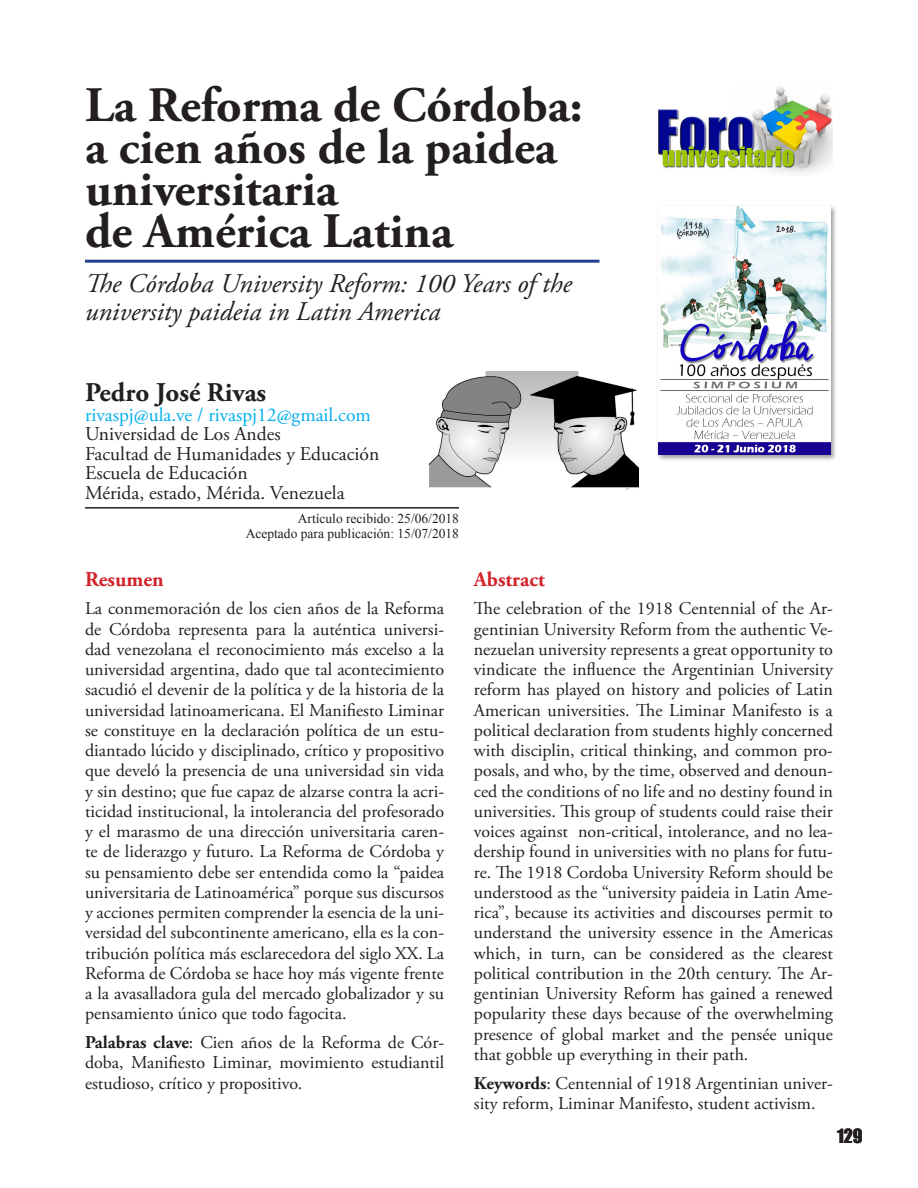
<style>
.page{position:relative;width:918px;height:1188px;background:#fff}
.page>*{position:absolute;margin:0;border:0;box-sizing:border-box;transform-origin:0 0}
.TITULO_ART_Sin{font:700 49.5px/42px "Adobe Garamond Pro";color:#231f20}
.TITULO_ART_Con{font:700 49.5px "Adobe Garamond Pro";color:#231f20}
.Titulo_Ingles{font:italic 27px/28.5px "Adobe Garamond Pro";color:#231f20}
.Autores{font:700 27px "Adobe Garamond Pro";color:#231f20}
.Resum_Abstra{font:700 21px "Adobe Garamond Pro";color:#d1232a}
.Correo_Univer{font:19.5px "Adobe Garamond Pro";color:#231f20}
.Correo_Univer-2{font:19.5px "Adobe Garamond Pro";color:#00aeef}
.Correo_Univer_-_con{font:19.5px "Adobe Garamond Pro";color:#231f20}
.t1{font:18px/20.2px "Adobe Garamond Pro";color:#231f20;text-align:justify}
.t2{font:18px "Impact";color:#231f20}
.Recibido{font:13.5px "Times New Roman";color:#231f20}
.s1{font-weight:700}
</style>
<div class="page">
<hr style="left:85px;top:260px;width:515px;height:3px;background:#253f8e">
<hr style="left:85px;top:507px;width:374px;height:2px;background:#231f20">
<img style="left:428px;top:371px;width:211px;height:119px">
<img style="left:658px;top:86px;width:175px;height:87px">
<div style="left:656px;top:204px;width:181px;height:257px;background:#231f20;opacity:.45"></div>
<img style="left:658px;top:206px;width:173px;height:249px">
<p class="TITULO_ART_Sin" style="left:85px;top:85px;width:499px">La Reforma de Córdoba: a cien años de la paidea universitaria</p>
<p class="TITULO_ART_Con" style="left:85px;top:202px;width:369px">de América Latina</p>
<p class="Titulo_Ingles" style="left:85px;top:270px;width:488px">The Córdoba University Reform: 100 Years of the university paideia in Latin America</p>
<p class="Autores" style="left:85px;top:377px;width:183px">Pedro José Rivas</p>
<p class="Correo_Univer-2" style="left:85px;top:403px;width:287px">rivaspj@ula.ve / rivaspj12@gmail.com</p>
<p class="Correo_Univer" style="left:85px;top:422px;width:197px">Universidad de Los Andes</p>
<p class="Correo_Univer" style="left:85px;top:442px;width:296px">Facultad de Humanidades y Educación</p>
<p class="Correo_Univer" style="left:85px;top:461px;width:164px">Escuela de Educación</p>
<p class="Correo_Univer_-_con" style="left:85px;top:481px;width:261px">Mérida, estado, Mérida. Venezuela</p>
<p class="Recibido" style="left:298px;top:508px;width:163px">Artículo recibido: 25/06/2018</p>
<p class="Recibido" style="left:246px;top:523px;width:215px">Aceptado para publicación: 15/07/2018</p>
<p class="Resum_Abstra" style="left:85px;top:567px;width:80px">Resumen</p>
<p class="t1" style="left:85px;top:599px;width:361px">La conmemoración de los cien años de la Reforma de Córdoba representa para la auténtica universi&shy;dad venezolana el reconocimiento más excelso a la universidad argentina, dado que tal acontecimiento sacudió el devenir de la política y de la historia de la universidad latinoamericana. El Manifiesto Liminar se constituye en la declaración política de un estu&shy;diantado lúcido y disciplinado, crítico y propositivo que develó la presencia de una universidad sin vida y sin destino; que fue capaz de alzarse contra la acri&shy;ticidad institucional, la intolerancia del profesorado y el marasmo de una dirección universitaria caren&shy;te de liderazgo y futuro. La Reforma de Córdoba y su pensamiento debe ser entendida como la “paidea universitaria de Latinoamérica” porque sus discursos y acciones permiten comprender la esencia de la uni&shy;versidad del subcontinente americano, ella es la con&shy;tribución política más esclarecedora del siglo XX. La Reforma de Córdoba se hace hoy más vigente frente a la avasalladora gula del mercado globalizador y su pensamiento único que todo fagocita.</p>
<p class="t1" style="left:85px;top:1033px;width:361px"><span class="s1">Palabras clave</span>: Cien años de la Reforma de Cór&shy;doba, Manifiesto Liminar, movimiento estudiantil estudioso, crítico y propositivo.</p>
<p class="Resum_Abstra" style="left:474px;top:567px;width:73px">Abstract</p>
<p class="t1" style="left:474px;top:599px;width:361px">The celebration of the 1918 Centennial of the Ar&shy;gentinian University Reform from the authentic Ve&shy;nezuelan university represents a great opportunity to vindicate the influence the Argentinian University reform has played on history and policies of Latin American universities. The Liminar Manifesto is a political declaration from students highly concerned with disciplin, critical thinking, and common pro&shy;posals, and who, by the time, observed and denoun&shy;ced the conditions of no life and no destiny found in universities. This group of students could raise their voices against non-critical, intolerance, and no lea&shy;dership found in universities with no plans for futu&shy;re. The 1918 Cordoba University Reform should be understood as the “university paideia in Latin Ame&shy;rica”, because its activities and discourses permit to understand the university essence in the Americas which, in turn, can be considered as the clearest political contribution in the 20th century. The Ar&shy;gentinian University Reform has gained a renewed popularity these days because of the overwhelming presence of global market and the pensée unique that gobble up everything in their path.</p>
<p class="t1" style="left:474px;top:1073px;width:361px"><span class="s1">Keywords</span>: Centennial of 1918 Argentinian univer&shy;sity reform, Liminar Manifesto, student activism.</p>
<p class="t2" style="left:837px;top:1122px;width:27px">129</p>
</div>
